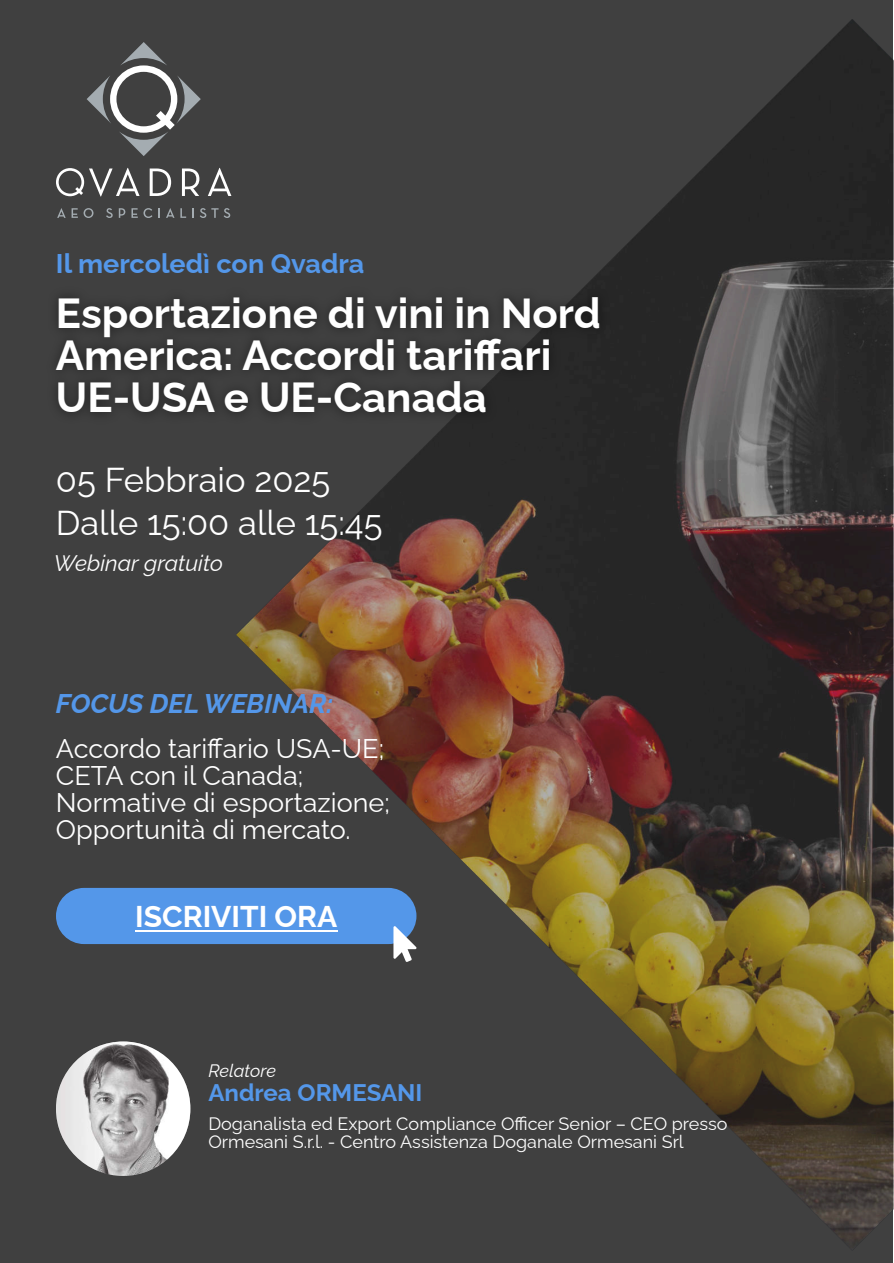
<style>
.page{position:relative;width:894px;height:1263px;background:#fff}
.page>*{position:absolute;margin:0;border:0;box-sizing:border-box;transform-origin:0 0}
.t1{font:700 42px "Raleway";color:#fff}
.t2{font:34.5px "Raleway";color:#fff}
.t3{font:700 30px "Raleway";color:#fff}
.t4{font:27px "Raleway";color:#fff}
.t5{font:700 27px "Raleway";color:#5497e9}
.t6{font:italic 700 27px "Raleway";color:#5497e9}
.t7{font:700 24px "Raleway";color:#5497e9}
.t8{font:italic 22.5px "Raleway";color:#fff}
.t9{font:18px "Raleway";color:#fff}
.t10{font:italic 18px "Raleway";letter-spacing:-.005em;color:#fff}
</style>
<div class="page">
<div style="left:0;top:0;width:893px;height:1263px;background:#404040"></div>
<img style="left:236px;top:19px;width:658px;height:1227px">
<img style="left:57px;top:287px;width:553px;height:137px">
<div style="left:56px;top:888px;width:360px;height:56px;background:#5497e9;border-radius:28px"></div>
<hr style="left:135px;top:930px;width:202px;height:1px;background:#fff">
<svg style="left:87px;top:42px;width:114px;height:114px"></svg>
<svg style="left:150px;top:169px;width:21px;height:27px"></svg>
<svg style="left:182px;top:169px;width:17px;height:27px"></svg>
<svg style="left:208px;top:168px;width:23px;height:28px"></svg>
<svg style="left:56px;top:168px;width:84px;height:29px"></svg>
<svg style="left:57px;top:208px;width:9px;height:10px"></svg>
<svg style="left:72px;top:208px;width:6px;height:10px"></svg>
<svg style="left:84px;top:208px;width:10px;height:10px"></svg>
<svg style="left:106px;top:208px;width:7px;height:10px"></svg>
<svg style="left:119px;top:208px;width:6px;height:10px"></svg>
<svg style="left:131px;top:208px;width:7px;height:10px"></svg>
<svg style="left:144px;top:208px;width:8px;height:10px"></svg>
<svg style="left:166px;top:208px;width:20px;height:10px"></svg>
<svg style="left:192px;top:208px;width:2px;height:10px"></svg>
<svg style="left:200px;top:208px;width:30px;height:10px"></svg>
<svg style="left:393px;top:926px;width:24px;height:36px"></svg>
<img style="left:56px;top:1041px;width:134px;height:135px;border-radius:50%">
<p class="t5" style="left:56px;top:247px;width:310px">Il mercoledì con Qvadra</p>
<p class="t1" style="left:56px;top:289px;width:547px">Esportazione di vini in Nord</p>
<p class="t1" style="left:56px;top:331px;width:497px">America: Accordi tariffari</p>
<p class="t1" style="left:56px;top:373px;width:433px">UE-USA e UE-Canada</p>
<p class="t2" style="left:56px;top:460px;width:276px">05 Febbraio 2025</p>
<p class="t2" style="left:56px;top:502px;width:328px">Dalle 15:00 alle 15:45</p>
<p class="t8" style="left:54px;top:550px;width:171px">Webinar gratuito</p>
<p class="t6" style="left:56px;top:687px;width:279px">FOCUS DEL WEBINAR:</p>
<p class="t4" style="left:56px;top:732px;width:330px">Accordo tariffario USA-UE;</p>
<p class="t4" style="left:56px;top:759px;width:249px">CETA con il Canada;</p>
<p class="t4" style="left:56px;top:786px;width:335px">Normative di esportazione;</p>
<p class="t4" style="left:56px;top:813px;width:296px">Opportunità di mercato.</p>
<p class="t3" style="left:135px;top:899px;width:204px">ISCRIVITI ORA</p>
<p class="t10" style="left:208px;top:1061px;width:69px">Relatore</p>
<p class="t9" style="left:208px;top:1113px;width:521px">Doganalista ed Export Compliance Officer Senior – CEO presso</p>
<p class="t9" style="left:208px;top:1131px;width:477px">Ormesani S.r.l. - Centro Assistenza Doganale Ormesani Srl</p>
<p class="t7" style="left:208px;top:1079px;width:216px">Andrea ORMESANI</p>
</div>
